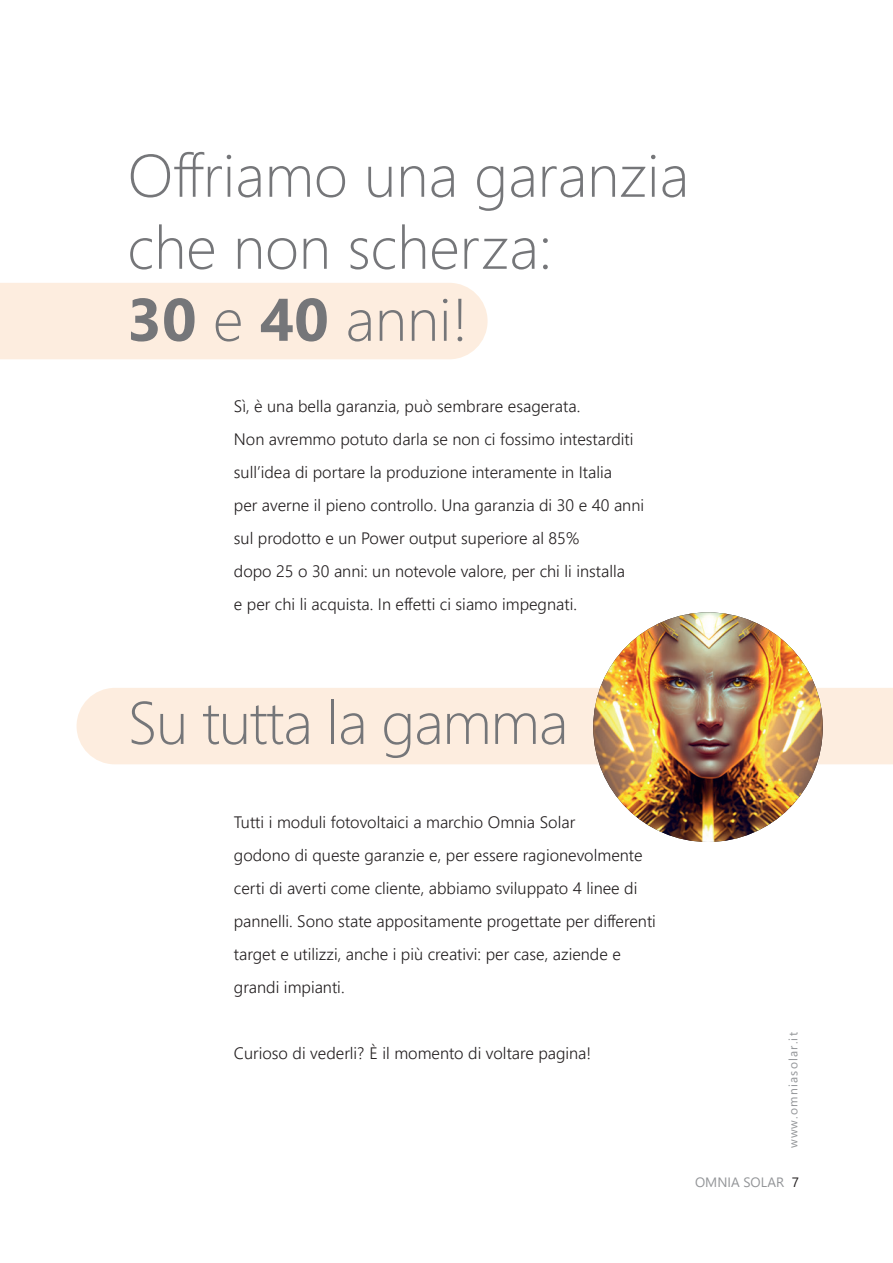
<style>
.page{position:relative;width:893px;height:1263px;background:#fff}
.page>*{position:absolute;margin:0;border:0;box-sizing:border-box;transform-origin:0 0}
.t1{font:300 60px "Segoe UI";color:#757679}
.t2{font:300 60px "Segoe UI";letter-spacing:-.02em;color:#757679}
.t3{font:300 16.5px/33px "Segoe UI";color:#231f20}
.t4{font:13.5px "Segoe UI";color:#939598}
.t5{font:12px "Segoe UI";letter-spacing:.1em;color:#939598}
.s1{font-weight:700}
.s2{color:#231f20}
</style>
<div class="page">
<div style="left:77px;top:688px;width:816px;height:76px;background:#fdeddf"></div>
<div style="left:1px;top:283px;width:487px;height:76px;background:#fdeddf"></div>
<img style="left:593px;top:612px;width:230px;height:230px;border-radius:115px">
<hr style="left:0;top:0;width:1px;height:1263px;background:#a67b36">
<p class="t1" style="left:128px;top:127px;width:563px">Offriamo una garanzia</p>
<p class="t1" style="left:128px;top:199px;width:426px">che non scherza:</p>
<p class="t1" style="left:128px;top:271px;width:342px"><span class="s1">30</span> e <span class="s1">40</span> anni!</p>
<p class="t3" style="left:234px;top:389px;width:348px">Sì, è una bella garanzia, può sembrare esagerata.</p>
<p class="t3" style="left:234px;top:422px;width:401px">Non avremmo potuto darla se non ci fossimo intestarditi sull’idea di portare la produzione interamente in Italia</p>
<p class="t3" style="left:234px;top:488px;width:412px">per averne il pieno controllo. Una garanzia di 30 e 40 anni</p>
<p class="t3" style="left:234px;top:521px;width:347px">sul prodotto e un Power output superiore al 85%</p>
<p class="t3" style="left:234px;top:554px;width:393px">dopo 25 o 30 anni: un notevole valore, per chi li installa</p>
<p class="t3" style="left:234px;top:587px;width:345px">e per chi li acquista. In effetti ci siamo impegnati.</p>
<p class="t2" style="left:128px;top:674px;width:442px">Su tutta la gamma</p>
<p class="t3" style="left:234px;top:805px;width:343px">Tutti i moduli fotovoltaici a marchio Omnia Solar</p>
<p class="t3" style="left:234px;top:838px;width:424px">godono di queste garanzie e, per essere ragionevolmente certi di averti come cliente, abbiamo sviluppato 4 linee di pannelli. Sono state appositamente progettate per differenti target e utilizzi, anche i più creativi: per case, aziende e grandi impianti.</p>
<p class="t3" style="left:234px;top:1036px;width:359px">Curioso di vederli? È il momento di voltare pagina!</p>
<p class="t5" style="left:784px;top:1148px;width:117px;rotate:-90deg">www.omniasolar.it</p>
<p class="t4" style="left:695px;top:1172px;width:105px">OMNIA SOLAR <span class="s2">7</span></p>
</div>
